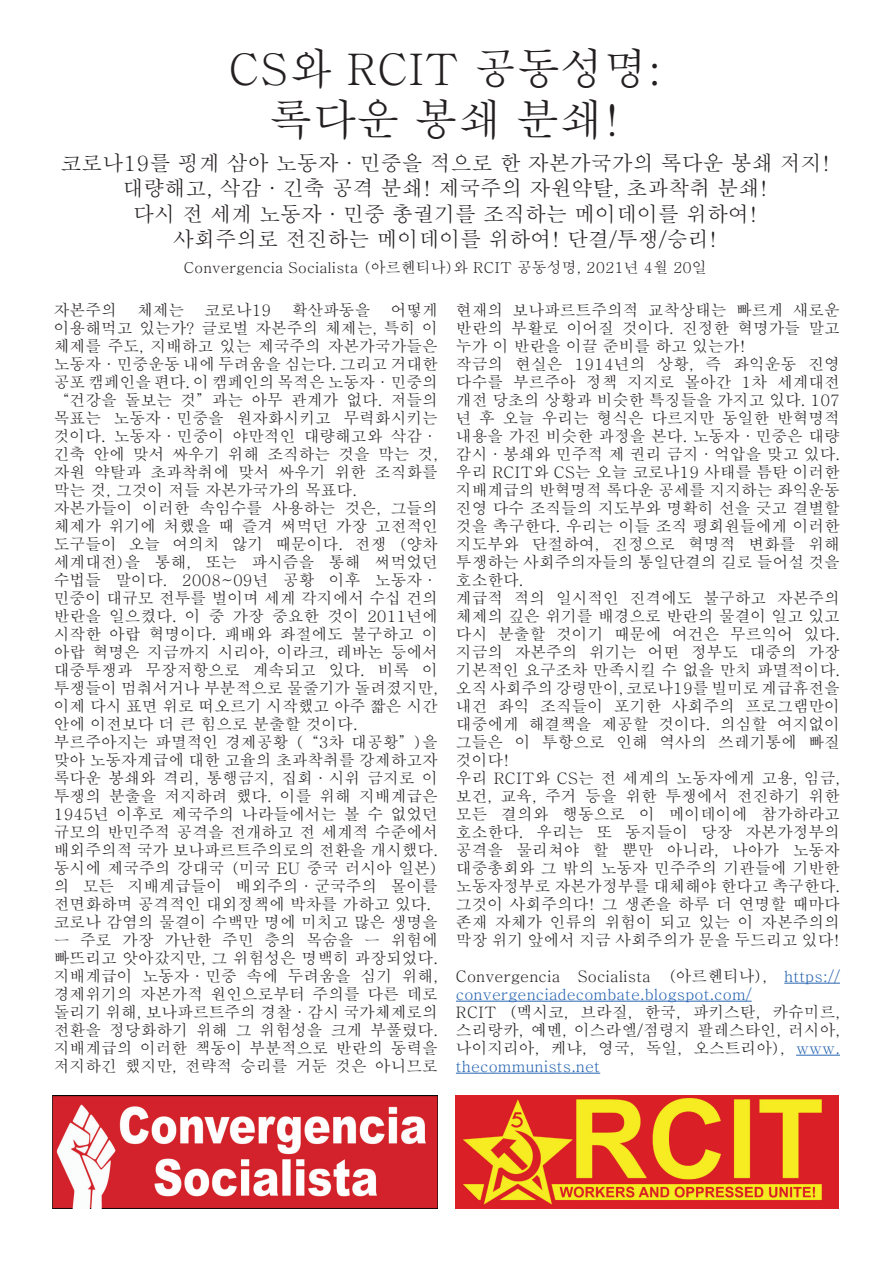
<style>
.page{position:relative;width:893px;height:1263px;background:#fff}
.page>*{position:absolute;margin:0;border:0;box-sizing:border-box;transform-origin:0 0}
.t1{font:500 43.5px/51px "Adobe Myungjo Std";color:#231f20;text-align:center}
.t2{font:500 21px/25.5px "Adobe Myungjo Std";color:#231f20;text-align:center}
.t3{font:500 15.75px/18px "Adobe Myungjo Std";color:#231f20}
.t4{font:500 15.75px/18px "Adobe Myungjo Std";color:#2865b1}
.t5{font:500 15px "Adobe Myungjo Std";color:#231f20}
.s1{color:#231f20}
.s2{color:#2865b1}
</style>
<div class="page">
<hr style="left:784px;top:983px;width:56px;height:1px;background:#2865b1">
<hr style="left:456px;top:1001px;width:296px;height:1px;background:#2865b1">
<hr style="left:796px;top:1055px;width:44px;height:1px;background:#2865b1">
<hr style="left:456px;top:1073px;width:144px;height:1px;background:#2865b1">
<img style="left:53px;top:1095px;width:385px;height:114px">
<img style="left:456px;top:1095px;width:383px;height:114px">
<h1 class="t1" style="left:229px;top:44px;width:435px">CS와 RCIT 공동성명: 록다운 봉쇄 분쇄!</h1>
<h2 class="t2" style="left:60px;top:150px;width:771px">코로나19를 핑계 삼아 노동자·민중을 적으로 한 자본가국가의 록다운 봉쇄 저지! 대량해고, 삭감·긴축 공격 분쇄! 제국주의 자원약탈, 초과착취 분쇄!<br>다시 전 세계 노동자·민중 총궐기를 조직하는 메이데이를 위하여!<br>사회주의로 전진하는 메이데이를 위하여! 단결/투쟁/승리!</h2>
<p class="t5" style="left:184px;top:260px;width:524px">Convergencia Socialista (아르헨티나)와 RCIT 공동성명, 2021년 4월 20일</p>
<p class="t3" style="left:54px;top:301px;width:386px;text-indent:337px">어떻게 이용해먹고 있는가? 글로벌 자본주의 체제는, 특히 이 체제를 주도, 지배하고 있는 제국주의 자본가국가들은 노동자·민중운동 내에 두려움을 심는다. 그리고 거대한 공포 캠페인을 편다. 이 캠페인의 목적은 노동자·민중의 “건강을 돌보는 것”과는 아무 관계가 없다. 저들의 목표는 노동자·민중을 원자화시키고 무력화시키는 것이다. 노동자·민중이 야만적인 대량해고와 삭감· 긴축 안에 맞서 싸우기 위해 조직하는 것을 막는 것, 자원 약탈과 초과착취에 맞서 싸우기 위한 조직화를 막는 것, 그것이 저들 자본가국가의 목표다. 자본가들이 이러한 속임수를 사용하는 것은, 그들의 체제가 위기에 처했을 때 즐겨 써먹던 가장 고전적인 도구들이 오늘 여의치 않기 때문이다. 전쟁 (양차 세계대전)을 통해, 또는 파시즘을 통해 써먹었던 수법들 말이다. 2008~09년 공황 이후 노동자· 민중이 대규모 전투를 벌이며 세계 각지에서 수십 건의 반란을 일으켰다. 이 중 가장 중요한 것이 2011년에 시작한 아랍 혁명이다. 패배와 좌절에도 불구하고 이 아랍 혁명은 지금까지 시리아, 이라크, 레바논 등에서 대중투쟁과 무장저항으로 계속되고 있다. 비록 이 투쟁들이 멈춰서거나 부분적으로 물줄기가 돌려졌지만, 이제 다시 표면 위로 떠오르기 시작했고 아주 짧은 시간 안에 이전보다 더 큰 힘으로 분출할 것이다. 부르주아지는 파멸적인 경제공황 (“3차 대공황”)을 맞아 노동자계급에 대한 고율의 초과착취를 강제하고자 록다운 봉쇄와 격리, 통행금지, 집회·시위 금지로 이 투쟁의 분출을 저지하려 했다. 이를 위해 지배계급은<br>1945년 이후로 제국주의 나라들에서는 볼 수 없었던 규모의 반민주적 공격을 전개하고 전 세계적 수준에서 배외주의적 국가 보나파르트주의로의 전환을 개시했다. 동시에 제국주의 강대국 (미국 EU 중국 러시아 일본) 의 모든 지배계급들이 배외주의·군국주의 몰이를 전면화하며 공격적인 대외정책에 박차를 가하고 있다. 코로나 감염의 물결이 수백만 명에 미치고 많은 생명을ㅡ 주로 가장 가난한 주민 층의 목숨을 ㅡ 위험에 빠뜨리고 앗아갔지만, 그 위험성은 명백히 과장되었다. 지배계급이 노동자·민중 속에 두려움을 심기 위해, 경제위기의 자본가적 원인으로부터 주의를 다른 데로 돌리기 위해, 보나파르트주의 경찰·감시 국가체제로의 전환을 정당화하기 위해 그 위험성을 크게 부풀렸다. 지배계급의 이러한 책동이 부분적으로 반란의 동력을 저지하긴 했지만, 전략적 승리를 거둔 것은 아니므로</p>
<p class="t3" style="left:456px;top:301px;width:386px">현재의 보나파르트주의적 교착상태는 빠르게 새로운 반란의 부활로 이어질 것이다. 진정한 혁명가들 말고 누가 이 반란을 이끌 준비를 하고 있는가!<br>작금의 현실은 1914년의 상황, 즉 좌익운동 진영 다수를 부르주아 정책 지지로 몰아간 1차 세계대전 개전 당초의 상황과 비슷한 특징들을 가지고 있다. 107 년 후 오늘 우리는 형식은 다르지만 동일한 반혁명적 내용을 가진 비슷한 과정을 본다. 노동자·민중은 대량 감시·봉쇄와 민주적 제 권리 금지·억압을 맞고 있다. 우리 RCIT와 CS는 오늘 코로나19 사태를 틈탄 이러한 지배계급의 반혁명적 록다운 공세를 지지하는 좌익운동 진영 다수 조직들의 지도부와 명확히 선을 긋고 결별할 것을 촉구한다. 우리는 이들 조직 평회원들에게 이러한 지도부와 단절하여, 진정으로 혁명적 변화를 위해 투쟁하는 사회주의자들의 통일단결의 길로 들어설 것을 호소한다.<br>계급적 적의 일시적인 진격에도 불구하고 자본주의 체제의 깊은 위기를 배경으로 반란의 물결이 일고 있고 다시 분출할 것이기 때문에 여건은 무르익어 있다. 지금의 자본주의 위기는 어떤 정부도 대중의 가장 기본적인 요구조차 만족시킬 수 없을 만치 파멸적이다. 오직 사회주의 강령만이, 코로나19를 빌미로 계급휴전을 내건 좌익 조직들이 포기한 사회주의 프로그램만이 대중에게 해결책을 제공할 것이다. 의심할 여지없이 그들은 이 투항으로 인해 역사의 쓰레기통에 빠질 것이다!<br>우리 RCIT와 CS는 전 세계의 노동자에게 고용, 임금, 보건, 교육, 주거 등을 위한 투쟁에서 전진하기 위한 모든 결의와 행동으로 이 메이데이에 참가하라고 호소한다. 우리는 또 동지들이 당장 자본가정부의 공격을 물리쳐야 할 뿐만 아니라, 나아가 노동자 대중총회와 그 밖의 노동자 민주주의 기관들에 기반한 노동자정부로 자본가정부를 대체해야 한다고 촉구한다. 그것이 사회주의다! 그 생존을 하루 더 연명할 때마다 존재 자체가 인류의 위험이 되고 있는 이 자본주의의 막장 위기 앞에서 지금 사회주의가 문을 두드리고 있다!</p>
<p class="t3" style="left:54px;top:301px;width:64px">자본주의</p>
<p class="t3" style="left:137px;top:301px;width:49px">체제는</p>
<p class="t3" style="left:205px;top:301px;width:68px">코로나19</p>
<p class="t3" style="left:292px;top:301px;width:80px">확산파동을</p>
<p class="t4" style="left:456px;top:967px;width:386px"><span class="s1">Convergencia Socialista (아르헨티나),</span> https:// convergenciadecombate.blogspot.com/</p>
<p class="t3" style="left:456px;top:1003px;width:386px;text-align:justify">RCIT (멕시코, 브라질, 한국, 파키스탄, 카슈미르, 스리랑카, 예멘, 이스라엘/점령지 팔레스타인, 러시아, 나이지리아, 케냐, 영국, 독일, 오스트리아), <span class="s2">www. thecommunists.net</span></p>
</div>
